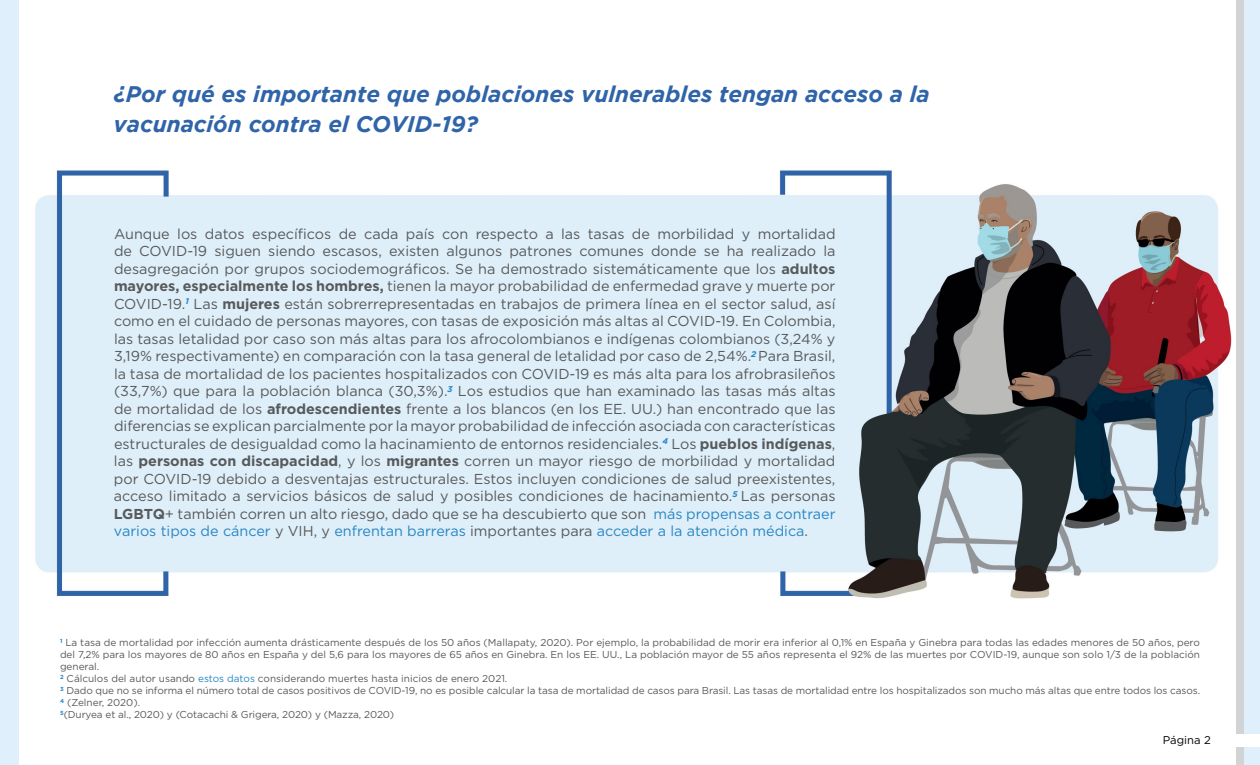
<style>
.page{position:relative;width:1260px;height:765px;background:#fff}
.page>*{position:absolute;margin:0;border:0;box-sizing:border-box;transform-origin:0 0}
.t1{font:italic 700 22.5px/30px "Gotham";color:#3064a9}
.t2{font:14.38px/17.5px "Gotham Pro";color:#58595b;text-align:justify}
.t3{font:11.25px "Gotham Pro";color:#000}
.t4{font:10px/12px "Gotham Pro";color:#58595b}
.s1{font-weight:700}
.s2{color:#2986c4}
</style>
<div class="page">
<div style="left:1237px;top:0;width:23px;height:765px;background:#dfeffb"></div>
<div style="left:0;top:0;width:19px;height:765px;background:#dfeffb"></div>
<div style="left:1237px;top:0;width:7px;height:765px;background:#d1d3d4"></div>
<div style="left:1161px;top:735px;width:99px;height:12px;background:#fff"></div>
<img style="left:35px;top:170px;width:1197px;height:429px">
<h1 class="t1" style="left:114px;top:79px;width:818px">¿Por qué es importante que poblaciones vulnerables tengan acceso a la vacunación contra el COVID-19?</h1>
<p class="t2" style="left:114px;top:225px;width:723px">Aunque los datos específicos de cada país con respecto a las tasas de morbilidad y mortalidad de COVID-19 siguen siendo escasos, existen algunos patrones comunes donde se ha realizado la desagregación por grupos sociodemográficos. Se ha demostrado sistemáticamente que los <span class="s1">adultos mayores, especialmente los hombres,</span> tienen la mayor probabilidad de enfermedad grave y muerte por COVID-19.<sup>1</sup> Las <span class="s1">mujeres</span> están sobrerrepresentadas en trabajos de primera línea en el sector salud, así como en el cuidado de personas mayores, con tasas de exposición más altas al COVID-19. En Colombia, las tasas letalidad por caso son más altas para los afrocolombianos e indígenas colombianos (3,24% y 3,19% respectivamente) en comparación con la tasa general de letalidad por caso de 2,54%.<sup>2</sup> Para Brasil, la tasa de mortalidad de los pacientes hospitalizados con COVID-19 es más alta para los afrobrasileños (33,7%) que para la población blanca (30,3%).<sup>3</sup> Los estudios que han examinado las tasas más altas de mortalidad de los <span class="s1">afrodescendientes</span> frente a los blancos (en los EE. UU.) han encontrado que las diferencias se explican parcialmente por la mayor probabilidad de infección asociada con características estructurales de desigualdad como la hacinamiento de entornos residenciales.<sup>4</sup> Los <span class="s1">pueblos indígenas</span>, las <span class="s1">personas con discapacidad</span>, y los <span class="s1">migrantes</span> corren un mayor riesgo de morbilidad y mortalidad por COVID-19 debido a desventajas estructurales. Estos incluyen condiciones de salud preexistentes, acceso limitado a servicios básicos de salud y posibles condiciones de hacinamiento.<sup>5</sup> Las personas <span class="s1">LGBTQ</span>+ también corren un alto riesgo, dado que se ha descubierto que son <span class="s2">más propensas a contraer varios tipos de cáncer</span> y VIH, y <span class="s2">enfrentan barreras</span> importantes para <span class="s2">acceder a la atención médica</span>.</p>
<p class="t4" style="left:60px;top:637px;width:1142px"><sup>1</sup> La tasa de mortalidad por infección aumenta drásticamente después de los 50 años (Mallapaty, 2020). Por ejemplo, la probabilidad de morir era inferior al 0,1% en España y Ginebra para todas las edades menores de 50 años, pero del 7,2% para los mayores de 80 años en España y del 5,6 para los mayores de 65 años en Ginebra. En los EE. UU., La población mayor de 55 años representa el 92% de las muertes por COVID-19, aunque son solo 1/3 de la población general.<br><sup>2</sup> Cálculos del autor usando <span class="s2">estos datos</span> considerando muertes hasta inicios de enero 2021.<br><sup>3</sup> Dado que no se informa el número total de casos positivos de COVID-19, no es posible calcular la tasa de mortalidad de casos para Brasil. Las tasas de mortalidad entre los hospitalizados son mucho más altas que entre todos los casos.<br><sup>4</sup> (Zelner, 2020).<br><sup>5</sup>(Duryea et al., 2020) y (Cotacachi &amp; Grigera, 2020) y (Mazza, 2020)</p>
<p class="t3" style="left:1163px;top:734px;width:50px">Página 2</p>
</div>
